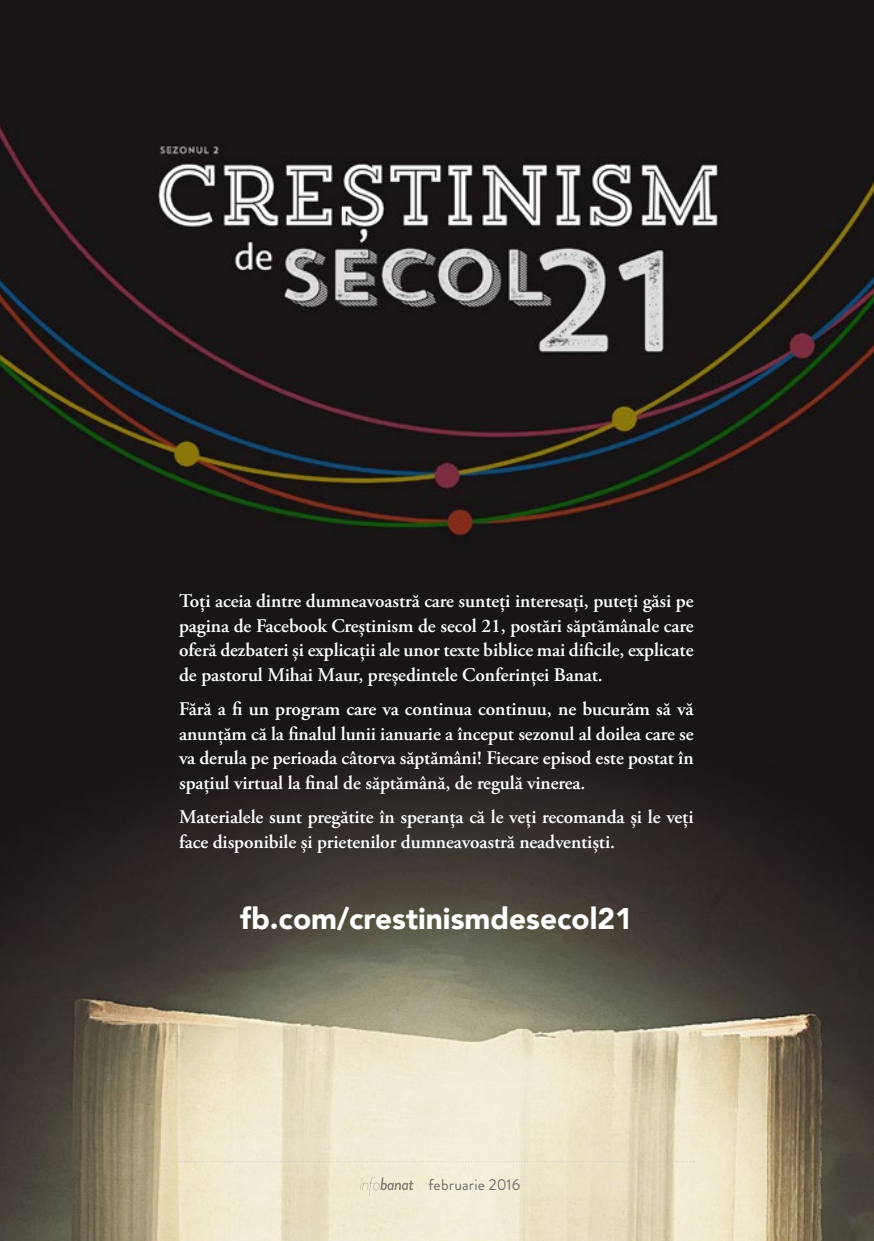
<style>
.page{position:relative;width:874px;height:1241px;background:#fff}
.page>*{position:absolute;margin:0;border:0;box-sizing:border-box;transform-origin:0 0}
.t1{font:900 29.75px "Avenir";color:#fff}
.t2{font:600 19.25px/24.5px "Adobe Garamond Pro";letter-spacing:-.005em;color:#fff;text-align:justify}
.t3{font:15.75px "Brandon Grotesque";letter-spacing:.01em;color:#706f6f}
</style>
<div class="page">
<img style="left:0;top:0;width:873px;height:1240px">
<svg style="left:179px;top:1160px;width:514px;height:1px"></svg>
<svg style="left:360px;top:1177px;width:53px;height:18px"></svg>
<p class="t2" style="left:179px;top:589px;width:515px">Toți aceia dintre dumneavoastră care sunteți interesați, puteți găsi pe pagina de Facebook Creștinism de secol 21, postări săptămânale care oferă dezbateri și explicații ale unor texte biblice mai dificile, explicate de pastorul Mihai Maur, președintele Conferinței Banat.</p>
<p class="t2" style="left:179px;top:697px;width:515px">Fără a fi un program care va continua continuu, ne bucurăm să vă anunțăm că la finalul lunii ianuarie a început sezonul al doilea care se va derula pe perioada câtorva săptămâni! Fiecare episod este postat în spațiul virtual la final de săptămână, de regulă vinerea.</p>
<p class="t2" style="left:179px;top:804px;width:515px">Materialele sunt pregătite în speranța că le veți recomanda și le veți face disponibile și prietenilor dumneavoastră neadventiști.</p>
<h1 class="t1" style="left:240px;top:893px;width:394px">fb.com/crestinismdesecol21</h1>
<p class="t3" style="left:428px;top:1173px;width:93px">februarie 2016</p>
</div>
